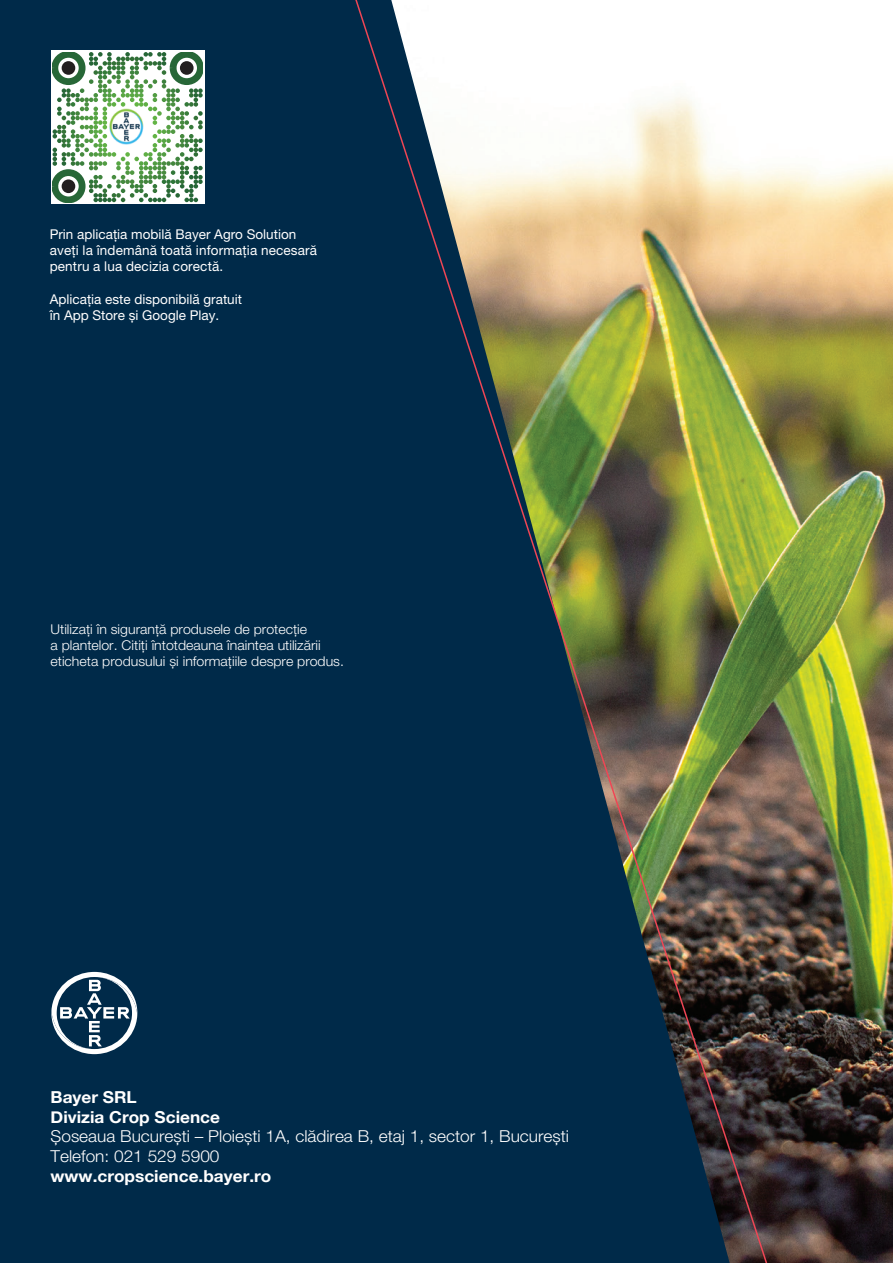
<style>
.page{position:relative;width:893px;height:1263px;background:#fff}
.page>*{position:absolute;margin:0;border:0;box-sizing:border-box;transform-origin:0 0}
.t1{font:300 16.5px/19.8px "Helvetica Neue LT Pro";color:#fff;scale:1.05 1}
.t2{font:700 16.5px/19.8px "Helvetica Neue";color:#fff;scale:1.05 1}
.t3{font:13.5px/16.2px "Helvetica Neue LT Pro";color:#fff}
.t4{font:300 13.5px/16.2px "Helvetica Neue LT Pro";color:#fff;scale:1.05 1}
</style>
<div class="page">
<img style="left:779px;top:166px;width:114px;height:1097px">
<div style="left:0;top:0;width:346px;height:1263px;background:#002a49"></div>
<img style="left:346px;top:0;width:433px;height:1263px">
<svg style="left:51px;top:972px;width:86px;height:82px"></svg>
<div style="left:51px;top:50px;width:154px;height:154px;background:#fff"></div>
<svg style="left:53px;top:52px;width:150px;height:150px"></svg>
<div style="left:108px;top:107px;width:39px;height:40px;background:#fff"></div>
<img style="left:109px;top:108px;width:35px;height:36px">
<p class="t3" style="left:50px;top:226px;width:269px">Prin aplicația mobilă Bayer Agro Solution aveți la îndemână toată informația necesară pentru a lua decizia corectă.</p>
<p class="t3" style="left:50px;top:290px;width:194px">Aplicația este disponibilă gratuit în App Store și Google Play.</p>
<p class="t4" style="left:51px;top:621px;width:281px">Utilizați în siguranță produsele de protecție<br>a plantelor. Citiți întotdeauna înaintea utilizării eticheta produsului și informațiile despre produs.</p>
<p class="t2" style="left:51px;top:1087px;width:163px">Bayer SRL<br>Divizia Crop Science</p>
<p class="t1" style="left:51px;top:1126px;width:495px">Șoseaua București – Ploiești 1A, clădirea B, etaj 1, sector 1, București<br>Telefon: 021 529 5900</p>
<p class="t2" style="left:51px;top:1166px;width:212px">www.cropscience.bayer.ro</p>
</div>
